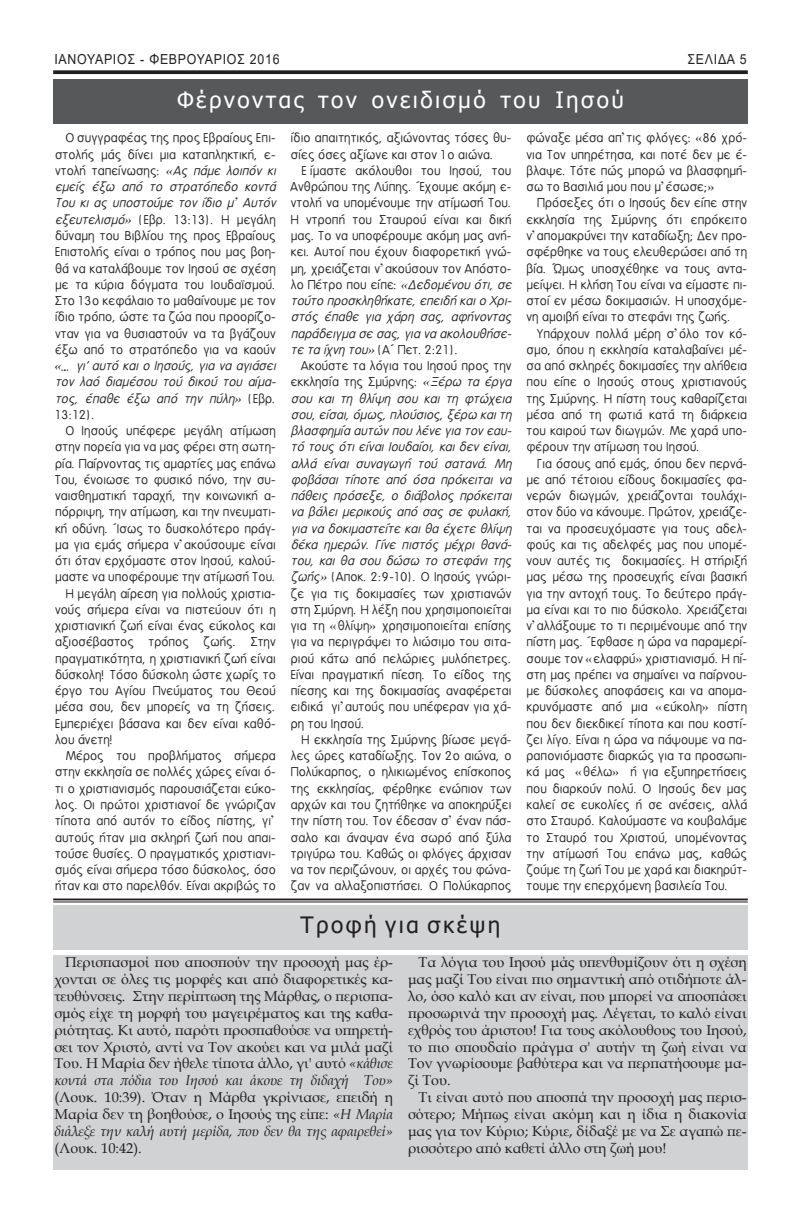
<style>
.page{position:relative;width:801px;height:1223px;background:#fff}
.page>*{position:absolute;margin:0;border:0;box-sizing:border-box;transform-origin:0 0}
.t1{font:22.5px "Tahoma";letter-spacing:.11em;color:#fff}
.t2{font:22.5px "Tahoma";letter-spacing:.11em;color:#231f20}
.t3{font:14.38px/16.9px "Book Antiqua";color:#231f20;text-align:justify}
.t4{font:14px/16.2px "PA Fashion";color:#231f20;text-align:justify}
.t5{font:italic 14px/16.2px "PA Fashion";color:#231f20}
.t6{font:13.75px "Arial";letter-spacing:.055em;color:#231f20;scale:.9 1}
.s1{font-style:italic}
.s2{font-style:normal}
</style>
<div class="page">
<svg style="left:53px;top:70px;width:695px;height:4px;fill:#231f20"></svg>
<div style="left:53px;top:79px;width:695px;height:45px;background:#57585a"></div>
<div style="left:53px;top:955px;width:695px;height:214px;background:#d1d2d4"></div>
<div style="left:53px;top:905px;width:695px;height:45px;background:#d1d2d4"></div>
<hr style="left:53px;top:898px;width:695px;height:2px;background:#231f20">
<hr style="left:53px;top:901px;width:695px;height:1px;background:#231f20">
<p class="t6" style="left:54px;top:52px;width:252px">ΙΑΝΟΥΑΡΙΟΣ - ΦΕΒΡΟΥΑΡΙΟΣ 2016</p>
<p class="t6" style="left:687px;top:52px;width:67px">ΣΕΛΙΔΑ 5</p>
<h1 class="t1" style="left:177px;top:85px;width:448px">Φέρνοντας τον ονειδισμό του Ιησού</h1>
<p class="t4" style="left:54px;top:130px;width:225px;text-align:center">Ο συγγραφέας της προς Εβραίους Επι&shy;στολής μάς δίνει μια καταπληκτική, ε&shy;ντολή ταπείνωσης: <span class="s1">«Ας πάμε λοιπόν κι εμείς έξω από το στρατόπεδο κοντά Του κι ας υποστούμε τον ίδιο μ’ Αυτόν εξευτελισμό»</span> (Εβρ. 13:13) . Η μεγάλη δύναμη του Βιβλίου της προς Εβραίους Επιστολής είναι ο τρόπος που μας βοη&shy;θά να καταλάβουμε τον Ιησού σε σχέση με τα κύρια δόγματα του Ιουδαϊσμού.<br>Στο 13ο κεφάλαιο το μαθαίνουμε με τον ίδιο τρόπο, ώστε τα ζώα που προορίζο&shy;νταν για να θυσιαστούν να τα βγάζουν έξω από το στρατόπεδο για να καούν</p>
<p class="t5" style="left:54px;top:357px;width:225px">«… γι' αυτό και ο Ιησούς, για να αγιάσει τον λαό διαμέσου τού δικού του αίμα&shy;τος, έπαθε έξω από την πύλη» <span class="s2">(Εβρ.<br>13:12).</span></p>
<p class="t4" style="left:65px;top:422px;width:212px">Ο Ιησούς υπέφερε μεγάλη ατίμωση</p>
<p class="t4" style="left:54px;top:438px;width:222px">στην πορεία για να μας φέρει στη σωτη-</p>
<p class="t4" style="left:54px;top:455px;width:222px">ρία. Παίρνοντας τις αμαρτίες μας επάνω</p>
<p class="t4" style="left:54px;top:471px;width:222px">Του, ένοιωσε το φυσικό πόνο, την συ-</p>
<p class="t4" style="left:54px;top:487px;width:222px">ναισθηματική ταραχή, την κοινωνική α-</p>
<p class="t4" style="left:54px;top:503px;width:222px">πόρριψη, την ατίμωση, και την πνευματι-</p>
<p class="t4" style="left:54px;top:520px;width:222px">κή οδύνη. ΄Ισως το δυσκολότερο πράγ-</p>
<p class="t4" style="left:54px;top:536px;width:222px">μα για εμάς σήμερα ν’ακούσουμε είναι</p>
<p class="t4" style="left:54px;top:552px;width:222px">ότι όταν ερχόμαστε στον Ιησού, καλού-</p>
<p class="t4" style="left:54px;top:568px;width:221px">μαστε να υποφέρουμε την ατίμωσή Του.</p>
<p class="t4" style="left:65px;top:585px;width:212px">Η μεγάλη αίρεση για πολλούς χριστια-</p>
<p class="t4" style="left:54px;top:601px;width:222px">νούς σήμερα είναι να πιστεύουν ότι η</p>
<p class="t4" style="left:54px;top:617px;width:222px">χριστιανική ζωή είναι ένας εύκολος και</p>
<p class="t4" style="left:54px;top:633px;width:222px">αξιοσέβαστος τρόπος ζωής. Στην</p>
<p class="t4" style="left:54px;top:650px;width:222px">πραγματικότητα, η χριστιανική ζωή είναι</p>
<p class="t4" style="left:54px;top:666px;width:222px">δύσκολη! Τόσο δύσκολη ώστε χωρίς το</p>
<p class="t4" style="left:54px;top:682px;width:222px">έργο του Αγίου Πνεύματος του Θεού</p>
<p class="t4" style="left:54px;top:698px;width:221px">μέσα σου, δεν μπορείς να τη ζήσεις.</p>
<p class="t4" style="left:54px;top:715px;width:222px">Εμπεριέχει βάσανα και δεν είναι καθό-</p>
<p class="t4" style="left:54px;top:731px;width:59px">λου άνετη!</p>
<p class="t4" style="left:65px;top:747px;width:212px">Μέρος του προβλήματος σήμερα</p>
<p class="t4" style="left:54px;top:763px;width:222px">στην εκκλησία σε πολλές χώρες είναι ό-</p>
<p class="t4" style="left:54px;top:780px;width:222px">τι ο χριστιανισμός παρουσιάζεται εύκο-</p>
<p class="t4" style="left:54px;top:796px;width:222px">λος. Οι πρώτοι χριστιανοί δε γνώριζαν</p>
<p class="t4" style="left:54px;top:812px;width:221px">τίποτα από αυτόν το είδος πίστης, γι’</p>
<p class="t4" style="left:54px;top:828px;width:222px">αυτούς ήταν μια σκληρή ζωή που απαι-</p>
<p class="t4" style="left:54px;top:845px;width:222px">τούσε θυσίες. Ο πραγματικός χριστιανι-</p>
<p class="t4" style="left:54px;top:861px;width:222px">σμός είναι σήμερα τόσο δύσκολος, όσο</p>
<p class="t4" style="left:54px;top:877px;width:222px">ήταν και στο παρελθόν. Είναι ακριβώς το</p>
<p class="t4" style="left:290px;top:130px;width:222px">ίδιο απαιτητικός, αξιώνοντας τόσες θυ&shy;σίες όσες αξίωνε και στον 1ο αιώνα.</p>
<p class="t4" style="left:290px;top:162px;width:225px;text-align:left;text-indent:11px">E ίμαστε ακόλουθοι του Ιησού, του Ανθρώπου της Λύπης. ΄Εχουμε ακόμη ε&shy;ντολή να υπομένουμε την ατίμωσή Του.<br>Η ντροπή του Σταυρού είναι και δική μας. Το να υποφέρουμε ακόμη μας ανή&shy;κει. Αυτοί που έχουν διαφορετική γνώ&shy;μη, χρειάζεται ν’ακούσουν τον Απόστο&shy;λο Πέτρο που είπε: <span class="s1">«Δεδομένουότι, σε τούτο προσκληθήκατε, επειδή και ο Χρι&shy;στός έπαθε για χάρη σας, αφήνοντας παράδειγμα σε σας, για να ακολουθήσε&shy;τεταίχνητου»</span>( Α΄ Πετ. 2:21) .</p>
<p class="t5" style="left:290px;top:357px;width:225px;text-indent:11px"><span class="s2">Ακούστε τα λόγια του Ιησού προς την εκκλησία της Σμύρνης:</span> «Ξέρω τα έργα σου και τη θλίψη σου και τη φτώχεια σου, είσαι, όμως, πλούσιος, ξέρω και τη βλασφημία αυτών που λένε για τον εαυ&shy;τό τους ότι είναι Ιουδαίοι, και δεν είναι, αλλά είναι συναγωγή τού σατανά. Μη φοβάσαι τίποτε από όσα πρόκειται να πάθεις πρόσεξε, ο διάβολος πρόκειται να βάλει μερικούς από σας σε φυλακή, για να δοκιμαστείτε και θα έχετε θλίψη δέκα ημερών. Γίνε πιστός μέχρι θανά&shy;του, και θα σου δώσω το στεφάνι της ζωής» <span class="s2">( Αποκ. 2:9-10) . Ο Ιησούς γνώρι&shy;ζε για τις δοκιμασίες των χριστιανών στη Σμύρνη. Η λέξη που χρησιμοποιείται για τη «θλίψη» χρησιμοποιείται επίσης για να περιγράψει το λιώσιμο του σιτα&shy;ριού κάτω από πελώριες μυλόπετρες.<br>Είναι πραγματική πίεση. Το είδος της πίεσης και της δοκιμασίας αναφέρεται ειδικά γι’αυτούς που υπέφεραν για χά&shy;ρη του Ιησού.</span></p>
<p class="t4" style="left:290px;top:731px;width:222px;text-indent:11px">Η εκκλησία της Σμύρνης βίωσε μεγά&shy;λες ώρες καταδίωξης. Τον 2ο αιώνα, ο Πολύκαρπος, ο ηλικιωμένος επίσκοπος της εκκλησίας, φέρθηκε ενώπιον των αρχών και του ζητήθηκε να αποκηρύξει την πίστη του. Τον έδεσαν σ’ έναν πάσ&shy;σαλο και άναψαν ένα σωρό από ξύλα τριγύρω του. Καθώς οι φλόγες άρχισαν να τον περιζώνουν, οι αρχές του φώνα&shy;ζαν να αλλαξοπιστήσει. Ο Πολύκαρπος</p>
<p class="t4" style="left:526px;top:130px;width:222px">φώναξε μέσα απ’τις φλόγες: «86 χρό&shy;νια Τον υπηρέτησα, και ποτέ δεν με έ&shy;βλαψε. Τότε πώς μπορώ να βλασφημή&shy;σω το Βασιλιά μου που μ’έσωσε;»</p>
<p class="t4" style="left:526px;top:195px;width:222px;text-indent:11px">Πρόσεξες ότι ο Ιησούς δεν είπε στην εκκλησία της Σμύρνης ότι επρόκειτο ν’απομακρύνει την καταδίωξη; Δεν προ&shy;σφέρθηκε να τους ελευθερώσει από τη βία. Ώμως υποσχέθηκε να τους αντα&shy;μείψει. Η κλήση Του είναι να είμαστε πι&shy;στοί εν μέσω δοκιμασιών. Η υποσχόμε&shy;νη αμοιβή είναι το στεφάνι της ζωής.</p>
<p class="t4" style="left:526px;top:325px;width:222px;text-indent:11px">Υπάρχουν πολλά μέρη σ’όλο τον κό&shy;σμο, όπου η εκκλησία καταλαβαίνει μέ&shy;σα από σκληρές δοκιμασίες την αλήθεια που είπε ο Ιησούς στους χριστιανούς της Σμύρνης. Η πίστη τους καθαρίζεται μέσα από τη φωτιά κατά τη διάρκεια του καιρού των διωγμών. Με χαρά υπο&shy;φέρουν την ατίμωση του Ιησού.</p>
<p class="t4" style="left:526px;top:455px;width:222px;text-indent:11px">Για όσους από εμάς, όπου δεν περνά&shy;με από τέτοιου είδους δοκιμασίες φα&shy;νερών διωγμών, χρειάζονται τουλάχι&shy;στον δύο να κάνουμε. Πρώτον, χρειάζε&shy;ται να προσευχόμαστε για τους αδελ&shy;φούς και τις αδελφές μας που υπομέ&shy;νουν αυτές τις δοκιμασίες. Η στήριξή μας μέσω της προσευχής είναι βασική για την αντοχή τους. Το δεύτερο πράγ&shy;μα είναι και το πιο δύσκολο. Χρειάζεται ν’αλλάξουμε το τι περιμένουμε από την πίστη μας. ΄Εφθασε η ώρα να παραμερί&shy;σουμε τον «ελαφρύ» χριστιανισμό. Η πί&shy;στη μας πρέπει να σημαίνει να παίρνου&shy;με δύσκολες αποφάσεις και να απομα&shy;κρυνόμαστε από μια «εύκολη» πίστη που δεν διεκδικεί τίποτα και που κοστί&shy;ζει λίγο. Είναι η ώρα να πάψουμε να πα&shy;ραπονιόμαστε διαρκώς για τα προσωπι&shy;κά μας «θέλω» ή για εξυπηρετήσεις που διαρκούν πολύ. O Ιησούς δεν μας καλεί σε ευκολίες ή σε ανέσεις, αλλά στο Σταυρό. Καλούμαστε να κουβαλάμε το Σταυρό του Χριστού, υπομένοντας την ατίμωσή Του επάνω μας, καθώς ζούμε τη ζωή Του με χαρά και διακηρύτ&shy;τουμε την επερχόμενη βασιλεία Του.</p>
<h1 class="t2" style="left:300px;top:910px;width:201px">Τροφή για σκέψη</h1>
<p class="t3" style="left:54px;top:954px;width:340px;text-indent:11px">Περισπασμοί που αποσπούν την προσοχή μας έρ&shy;χονται σε όλες τις μορφές και από διαφορετικές κα&shy;τευθύνσεις. Στην περίπτωση της Μάρθας, ο περισπα&shy;σμός είχε τη μορφή του μαγειρέματος και της καθα&shy;ριότητας. Κι αυτό, παρότι προσπαθούσε να υπηρετή&shy;σει τον Χριστό, αντί να Τον ακούει και να μιλά μαζί Του. Η Μαρία δεν ήθελε τίποτα άλλο, γι' αυτό <span class="s1">«κάθισε κοντά στα πόδια του Ιησού και άκουε τη διδαχή Του»</span></p>
<p class="t3" style="left:54px;top:1089px;width:340px">(Λουκ. 10:39). Όταν η Μάρθα γκρίνιασε, επειδή η Μαρία δεν τη βοηθούσε, ο Ιησούς της είπε: <span class="s1">«Η Μαρία διάλεξε την καλή αυτή μερίδα, που δεν θα της αφαιρεθεί»</span></p>
<p class="t3" style="left:54px;top:1139px;width:89px">(Λουκ. 10:42).</p>
<p class="t3" style="left:408px;top:954px;width:340px;text-indent:11px">Τα λόγια του Ιησού μάς υπενθυμίζουν ότι η σχέση μας μαζί Του είναι πιο σημαντική από οτιδήποτε άλ&shy;λο, όσο καλό και αν είναι, που μπορεί να αποσπάσει προσωρινά την προσοχή μας. Λέγεται, το καλό είναι εχθρός του άριστου! Για τους ακόλουθους του Ιησού, το πιο σπουδαίο πράγμα σ' αυτήν τη ζωή είναι να Τον γνωρίσουμε βαθύτερα και να περπατήσουμε μα&shy;ζί Του.</p>
<p class="t3" style="left:408px;top:1089px;width:340px;text-indent:11px">Τι είναι αυτό που αποσπά την προσοχή μας περισ&shy;σότερο; Μήπως είναι ακόμη και η ίδια η διακονία μας για τον Κύριο; Κύριε, δίδαξέ με να Σε αγαπώ πε&shy;ρισσότερο από καθετί άλλο στη ζωή μου!</p>
</div>
